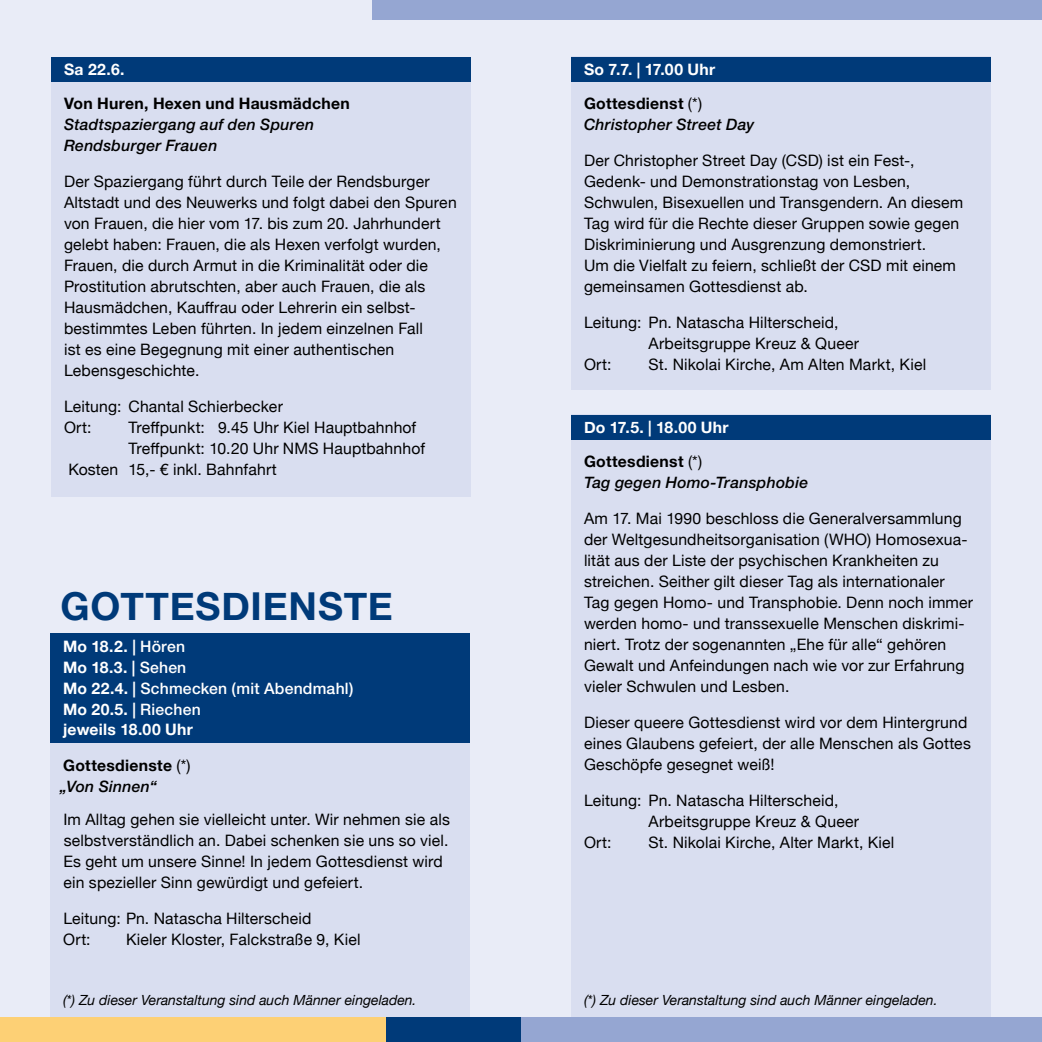
<style>
.page{position:relative;width:1042px;height:1042px;background:#e9ecf7}
.page>*{position:absolute;margin:0;border:0;box-sizing:border-box;transform-origin:0 0}
.t1{font:700 38.5px "Helvetica Neue";letter-spacing:.02em;color:#003a79}
.t2{font:15.75px/21px "Helvetica Neue";letter-spacing:.01em;color:#000}
.t3{font:700 15.75px/20.8px "Helvetica Neue";letter-spacing:.015em;color:#fff}
.t4{font:italic 500 15.75px/21px "Helvetica Neue";letter-spacing:.015em;color:#000}
.t5{font:700 15.75px/21px "Helvetica Neue";letter-spacing:.02em;color:#000}
.t6{font:italic 14px "Helvetica Neue";color:#000}
.s1{font-weight:500}
.s2{font-weight:400}
.s3{font-weight:500;font-style:italic}
.s4{font-weight:700;font-style:normal}
.s5{font-weight:400;font-style:normal}
</style>
<div class="page">
<div style="left:571px;top:415px;width:420px;height:627px;background:#d9def0"></div>
<div style="left:51px;top:633px;width:419px;height:409px;background:#d9def0"></div>
<div style="left:52px;top:57px;width:419px;height:439px;background:#d9def0"></div>
<div style="left:571px;top:57px;width:420px;height:333px;background:#d9def0"></div>
<div style="left:372px;top:0;width:670px;height:20px;background:#95a6d2"></div>
<div style="left:0;top:1017px;width:387px;height:25px;background:#fdd075"></div>
<div style="left:386px;top:1017px;width:135px;height:25px;background:#003a79"></div>
<div style="left:521px;top:1017px;width:521px;height:25px;background:#95a6d2"></div>
<div style="left:52px;top:57px;width:419px;height:25px;background:#003a79"></div>
<div style="left:571px;top:57px;width:420px;height:25px;background:#003a79"></div>
<div style="left:571px;top:415px;width:420px;height:25px;background:#003a79"></div>
<div style="left:51px;top:633px;width:419px;height:110px;background:#003a79"></div>
<p class="t3" style="left:64px;top:60px;width:62px">Sa 22.6.</p>
<p class="t3" style="left:584px;top:59px;width:133px">So 7.7. | 17.00 Uhr</p>
<p class="t5" style="left:64px;top:94px;width:287px">Von Huren, Hexen und Hausmädchen</p>
<p class="t4" style="left:64px;top:114px;width:252px">Stadtspaziergang auf den Spuren<br>Rendsburger Frauen</p>
<p class="t2" style="left:64px;top:172px;width:394px">Der Spaziergang führt durch Teile der Rendsburger Altstadt und des Neuwerks und folgt dabei den Spuren von Frauen, die hier vom 17. bis zum 20. Jahrhundert gelebt haben: Frauen, die als Hexen verfolgt wurden, Frauen, die durch Armut in die Kriminalität oder die Prostitution abrutschten, aber auch Frauen, die als Hausmädchen, Kauffrau oder Lehrerin ein selbst&shy;bestimmtes Leben führten. In jedem einzelnen Fall<br>ist es eine Begegnung mit einer authentischen Lebensgeschichte.</p>
<p class="t2" style="left:64px;top:397px;width:220px">Leitung: Chantal Schierbecker<br>Ort:</p>
<p class="t2" style="left:128px;top:418px;width:289px">Treffpunkt: 9.45 Uhr Kiel Hauptbahnhof</p>
<p class="t2" style="left:128px;top:439px;width:298px">Treffpunkt: 10.20 Uhr NMS Hauptbahnhof</p>
<p class="t2" style="left:68px;top:460px;width:210px">Kosten 15,- € inkl. Bahnfahrt</p>
<h1 class="t1" style="left:61px;top:576px;width:334px">GOTTESDIENSTE</h1>
<p class="t3" style="left:63px;top:636px;width:292px">Mo 18.2. | <span class="s1">Hören<br></span>Mo 18.3. | <span class="s1">Sehen<br></span>Mo 22.4. | <span class="s1">Schmecken (mit Abendmahl)<br></span>Mo 20.5. | <span class="s1">Riechen<br></span>jeweils 18.00 Uhr</p>
<p class="t5" style="left:60px;top:755px;width:132px">Gottesdienste <span class="s2">(*) </span><span class="s3">„Von Sinnen“</span></p>
<p class="t2" style="left:63px;top:810px;width:388px">Im Alltag gehen sie vielleicht unter. Wir nehmen sie als selbstverständlich an. Dabei schenken sie uns so viel.<br>Es geht um unsere Sinne! In jedem Gottesdienst wird ein spezieller Sinn gewürdigt und gefeiert.</p>
<p class="t2" style="left:63px;top:909px;width:250px">Leitung: Pn. Natascha Hilterscheid<br>Ort:</p>
<p class="t2" style="left:126px;top:930px;width:236px">Kieler Kloster, Falckstraße 9, Kiel</p>
<p class="t4" style="left:584px;top:93px;width:172px"><span class="s4">Gottesdienst</span> <span class="s5">(*)<br></span>Christopher Street Day</p>
<p class="t2" style="left:584px;top:151px;width:381px">Der Christopher Street Day (CSD) ist ein Fest-, Gedenk- und Demonstrationstag von Lesben, Schwulen, Bisexuellen und Transgendern. An diesem Tag wird für die Rechte dieser Gruppen sowie gegen Diskriminierung und Ausgrenzung demonstriert.<br>Um die Vielfalt zu feiern, schließt der CSD mit einem gemeinsamen Gottesdienst ab.</p>
<p class="t2" style="left:584px;top:313px;width:256px">Leitung: Pn. Natascha Hilterscheid,</p>
<p class="t2" style="left:648px;top:334px;width:212px">Arbeitsgruppe Kreuz &amp; Queer</p>
<p class="t2" style="left:584px;top:355px;width:29px">Ort:</p>
<p class="t2" style="left:648px;top:355px;width:279px">St. Nikolai Kirche, Am Alten Markt, Kiel</p>
<p class="t3" style="left:584px;top:417px;width:146px">Do 17.5. | 18.00 Uhr</p>
<p class="t4" style="left:584px;top:451px;width:226px"><span class="s4">Gottesdienst</span> <span class="s5">(*)<br></span>Tag gegen Homo-Transphobie</p>
<p class="t2" style="left:584px;top:509px;width:391px">Am 17. Mai 1990 beschloss die Generalversammlung der Weltgesundheitsorganisation (WHO) Homosexua&shy;lität aus der Liste der psychischen Krankheiten zu streichen. Seither gilt dieser Tag als internationaler Tag gegen Homo- und Transphobie. Denn noch immer werden homo- und transsexuelle Menschen diskrimi&shy;niert. Trotz der sogenannten „Ehe für alle“ gehören Gewalt und Anfeindungen nach wie vor zur Erfahrung vieler Schwulen und Lesben.</p>
<p class="t2" style="left:584px;top:712px;width:388px">Dieser queere Gottesdienst wird vor dem Hintergrund eines Glaubens gefeiert, der alle Menschen als Gottes<br>Geschöpfe gesegnet weiß!</p>
<p class="t2" style="left:584px;top:790px;width:256px">Leitung: Pn. Natascha Hilterscheid,</p>
<p class="t2" style="left:648px;top:811px;width:212px">Arbeitsgruppe Kreuz &amp; Queer</p>
<p class="t2" style="left:584px;top:832px;width:29px">Ort:</p>
<p class="t2" style="left:648px;top:832px;width:247px">St. Nikolai Kirche, Alter Markt, Kiel</p>
<p class="t6" style="left:63px;top:989px;width:355px">(*) Zu dieser Veranstaltung sind auch Männer eingeladen.</p>
<p class="t6" style="left:584px;top:989px;width:355px">(*) Zu dieser Veranstaltung sind auch Männer eingeladen.</p>
</div>
